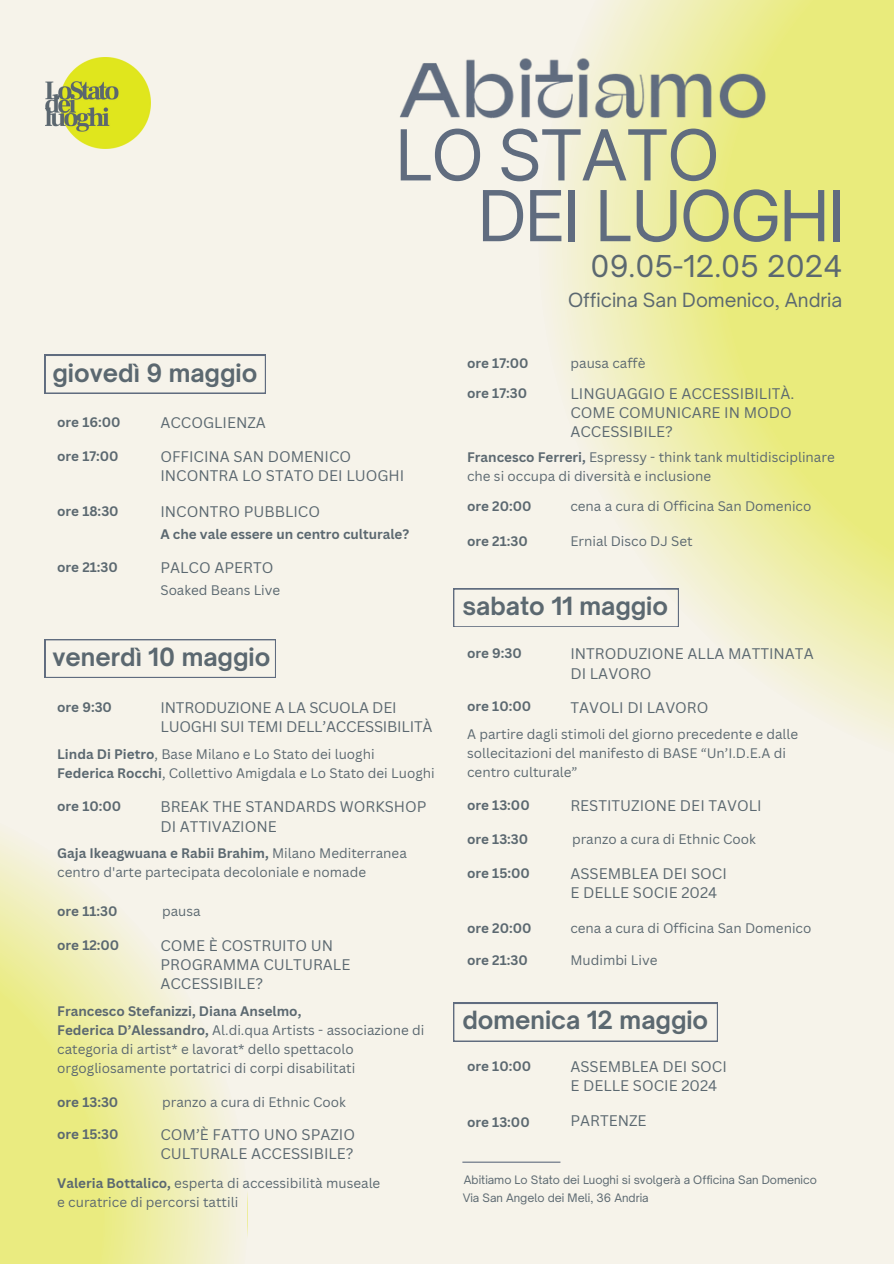
<style>
.page{position:relative;width:894px;height:1264px;background:#fff}
.page>*{position:absolute;margin:0;border:0;box-sizing:border-box;transform-origin:0 0}
.t1{font:70.35px/60.8px "Inter";letter-spacing:-.05em;color:#606c7f}
.t2{font:28.8px "Open Sauce One";color:#5b6870}
.t3{font:700 24px "Open Sauce One";color:#5b6870}
.t4{font:18.75px "Open Sauce One";color:#5b6870}
.t5{font:15px/19.2px "Canva Sans";color:#5b6870}
.t6{font:13.5px/19px "Canva Sans";color:#5b6870}
.t7{font:700 13.5px "Canva Sans";color:#5b6870}
.t8{font:11.25px "Open Sauce One";color:#5b6870}
.s1{font-weight:700}
</style>
<div class="page">
<div style="left:0;top:0;width:893px;height:1263px;background:#f6f3ea"></div>
<svg style="left:554px;top:0;width:339px;height:737px"></svg>
<svg style="left:0;top:836px;width:248px;height:427px"></svg>
<svg style="left:453px;top:588px;width:225px;height:39px"></svg>
<svg style="left:45px;top:639px;width:230px;height:38px"></svg>
<svg style="left:45px;top:355px;width:220px;height:38px"></svg>
<svg style="left:453px;top:1002px;width:264px;height:39px"></svg>
<img style="left:45px;top:57px;width:106px;height:92px">
<img style="left:400px;top:45px;width:371px;height:90px">
<hr style="left:462px;top:1161px;width:98px;height:1px;background:#606c7f">
<h5 class="t3" style="left:52px;top:357px;width:206px">giovedì 9 maggio</h5>
<p class="t7" style="left:57px;top:412px;width:65px">ore 16:00</p>
<h6 class="t5" style="left:160px;top:413px;width:107px">ACCOGLIENZA</h6>
<p class="t1" style="left:476px;top:124px;width:370px;text-indent:-82px">LO STATO<br>DEI LUOGHI</p>
<p class="t2" style="left:590px;top:248px;width:253px">09.05-12.05 2024</p>
<h5 class="t4" style="left:568px;top:288px;width:275px">Officina San Domenico, Andria</h5>
<h5 class="t7" style="left:467px;top:353px;width:63px">ore 17:00</h5>
<h6 class="t7" style="left:467px;top:383px;width:61px">ore 17:30</h6>
<p class="t6" style="left:570px;top:353px;width:76px">pausa caffè</p>
<h6 class="t5" style="left:570px;top:383px;width:225px">LINGUAGGIO E ACCESSIBILITÀ.<br>COME COMUNICARE IN MODO<br>ACCESSIBILE?</h6>
<h3 class="t7" style="left:57px;top:446px;width:63px">ore 17:00</h3>
<h6 class="t7" style="left:57px;top:501px;width:63px">ore 18:30</h6>
<h6 class="t7" style="left:57px;top:557px;width:62px">ore 21:30</h6>
<h6 class="t5" style="left:160px;top:446px;width:245px">OFFICINA SAN DOMENICO<br>INCONTRA LO STATO DEI LUOGHI</h6>
<h6 class="t5" style="left:160px;top:501px;width:161px">INCONTRO PUBBLICO</h6>
<h5 class="t7" style="left:160px;top:524px;width:250px">A che vale essere un centro culturale?</h5>
<h5 class="t5" style="left:160px;top:557px;width:114px">PALCO APERTO</h5>
<h6 class="t6" style="left:160px;top:580px;width:121px">Soaked Beans Live</h6>
<p class="t3" style="left:52px;top:642px;width:219px">venerdì 10 maggio</p>
<h2 class="t7" style="left:57px;top:697px;width:56px">ore 9:30</h2>
<h5 class="t5" style="left:160px;top:697px;width:273px">INTRODUZIONE A LA SCUOLA DEI<br>LUOGHI SUI TEMI DELL’ACCESSIBILITÀ</h5>
<p class="t6" style="left:57px;top:744px;width:319px"><span class="s1">Linda Di Pietro</span>, Base Milano e Lo Stato dei luoghi</p>
<p class="t6" style="left:57px;top:763px;width:379px"><span class="s1">Federica Rocchi</span>, Collettivo Amigdala e Lo Stato dei Luoghi</p>
<h6 class="t7" style="left:57px;top:796px;width:65px">ore 10:00</h6>
<h6 class="t5" style="left:160px;top:797px;width:267px">BREAK THE STANDARDS WORKSHOP<br>DI ATTIVAZIONE</h6>
<p class="t6" style="left:57px;top:843px;width:351px"><span class="s1">Gaja Ikeagwuana e Rabii Brahim,</span> Milano Mediterranea centro d'arte partecipata decoloniale e nomade</p>
<h6 class="t7" style="left:57px;top:901px;width:62px">ore 11:30</h6>
<h6 class="t7" style="left:57px;top:935px;width:64px">ore 12:00</h6>
<h3 class="t6" style="left:162px;top:901px;width:40px">pausa</h3>
<h6 class="t5" style="left:160px;top:935px;width:191px">COME È COSTRUITO UN<br>PROGRAMMA CULTURALE<br>ACCESSIBILE?</h6>
<h6 class="t7" style="left:57px;top:1001px;width:246px">Francesco Stefanizzi, Diana Anselmo,</h6>
<p class="t6" style="left:57px;top:1019px;width:368px"><span class="s1">Federica D’Alessandro,</span> Al.di.qua Artists - associazione di categoria di artist* e lavorat* dello spettacolo orgogliosamente portatrici di corpi disabilitati</p>
<h3 class="t7" style="left:57px;top:1092px;width:63px">ore 13:30</h3>
<h6 class="t7" style="left:57px;top:1124px;width:63px">ore 15:30</h6>
<h5 class="t6" style="left:162px;top:1092px;width:185px">pranzo a cura di Ethnic Cook</h5>
<p class="t5" style="left:160px;top:1124px;width:196px">COM’È FATTO UNO SPAZIO<br>CULTURALE ACCESSIBILE?</p>
<h6 class="t6" style="left:57px;top:1173px;width:324px"><span class="s1">Valeria Bottalico,</span> esperta di accessibilità museale</h6>
<h5 class="t6" style="left:57px;top:1192px;width:182px">e curatrice di percorsi tattili</h5>
<p class="t6" style="left:467px;top:447px;width:369px"><span class="s1">Francesco Ferreri,</span> Espressy - think tank multidisciplinare che si occupa di diversità e inclusione</p>
<h5 class="t7" style="left:467px;top:496px;width:66px">ore 20:00</h5>
<h6 class="t7" style="left:467px;top:531px;width:62px">ore 21:30</h6>
<h5 class="t6" style="left:570px;top:496px;width:242px">cena a cura di Officina San Domenico</h5>
<h6 class="t6" style="left:570px;top:531px;width:124px">Ernial Disco DJ Set</h6>
<h1 class="t3" style="left:462px;top:591px;width:207px">sabato 11 maggio</h1>
<h4 class="t7" style="left:467px;top:644px;width:56px">ore 9:30</h4>
<h6 class="t7" style="left:467px;top:697px;width:65px">ore 10:00</h6>
<p class="t5" style="left:570px;top:644px;width:245px">INTRODUZIONE ALLA MATTINATA<br>DI LAVORO</p>
<p class="t5" style="left:570px;top:697px;width:140px">TAVOLI DI LAVORO</p>
<h5 class="t6" style="left:467px;top:724px;width:332px">A partire dagli stimoli del giorno precedente e dalle</h5>
<h6 class="t6" style="left:467px;top:743px;width:320px">sollecitazioni del manifesto di BASE “Un’I.D.E.A di</h6>
<p class="t6" style="left:467px;top:762px;width:112px">centro culturale”</p>
<h3 class="t7" style="left:467px;top:795px;width:64px">ore 13:00</h3>
<h6 class="t7" style="left:467px;top:830px;width:63px">ore 13:30</h6>
<h5 class="t7" style="left:467px;top:863px;width:64px">ore 15:00</h5>
<h6 class="t7" style="left:467px;top:918px;width:66px">ore 20:00</h6>
<h5 class="t7" style="left:467px;top:950px;width:62px">ore 21:30</h5>
<p class="t5" style="left:570px;top:796px;width:193px">RESTITUZIONE DEI TAVOLI</p>
<h6 class="t6" style="left:572px;top:829px;width:185px">pranzo a cura di Ethnic Cook</h6>
<p class="t5" style="left:570px;top:863px;width:158px">ASSEMBLEA DEI SOCI<br>E DELLE SOCIE 2024</p>
<p class="t6" style="left:570px;top:918px;width:242px">cena a cura di Officina San Domenico</p>
<h5 class="t6" style="left:570px;top:950px;width:88px">Mudimbi Live</h5>
<p class="t3" style="left:462px;top:1004px;width:247px">domenica 12 maggio</p>
<p class="t7" style="left:467px;top:1056px;width:65px">ore 10:00</p>
<p class="t7" style="left:467px;top:1112px;width:64px">ore 13:00</p>
<h6 class="t5" style="left:570px;top:1056px;width:158px">ASSEMBLEA DEI SOCI<br>E DELLE SOCIE 2024</h6>
<p class="t5" style="left:570px;top:1110px;width:78px">PARTENZE</p>
<p class="t8" style="left:464px;top:1172px;width:354px">Abitiamo Lo Stato dei Luoghi si svolgerà a Officina San Domenico</p>
<p class="t8" style="left:462px;top:1191px;width:187px">Via San Angelo dei Meli, 36 Andria</p>
</div>
